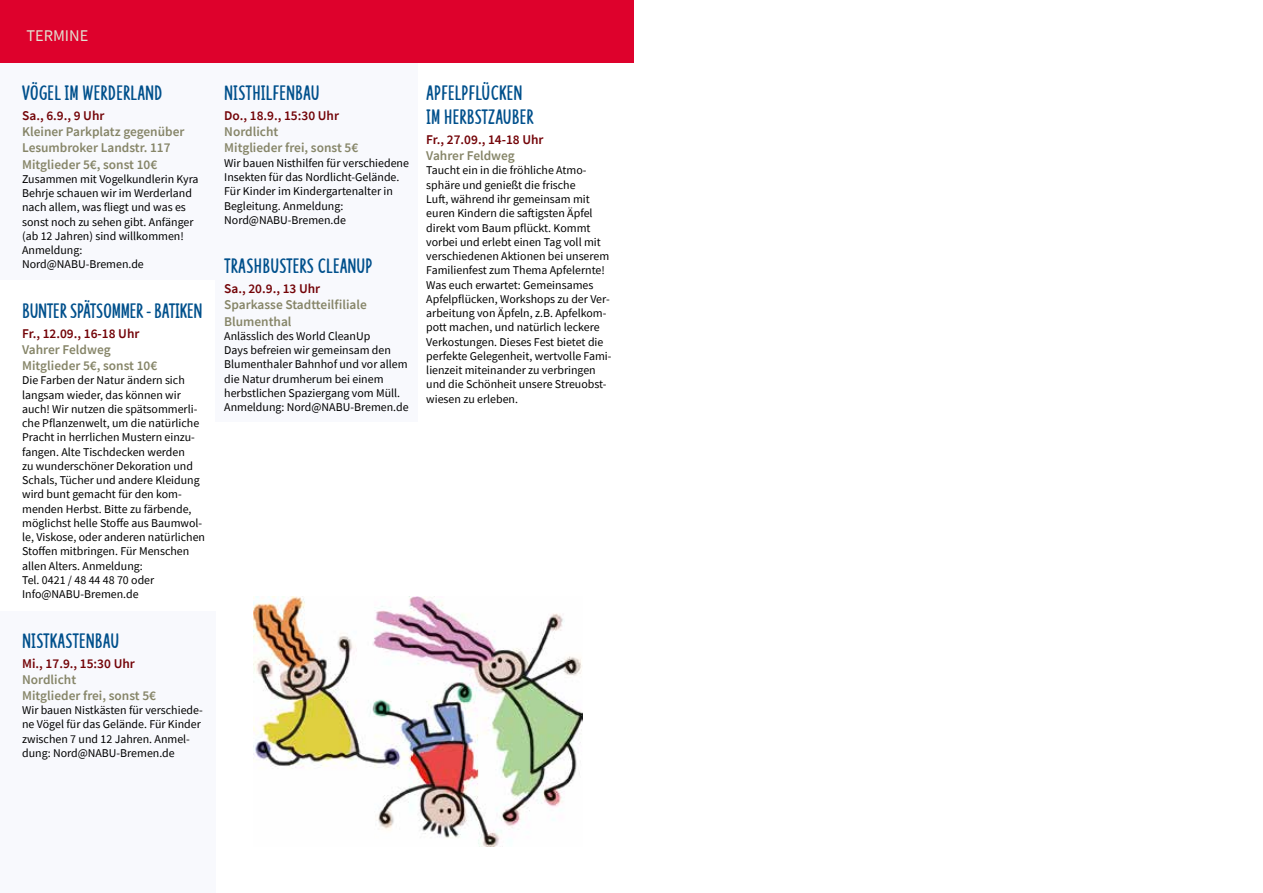
<style>
.page{position:relative;width:1263px;height:893px;background:#fff}
.page>*{position:absolute;margin:0;border:0;box-sizing:border-box;transform-origin:0 0}
.t1{font:700 22.35px/23.7px "NABU Hand";color:#00508c}
.t2{font:16.35px "Source Sans Pro";color:#e2e2d2}
.t3{font:600 13.35px/16px "Source Sans Pro";color:#868568}
.t4{font:600 13.35px "Source Sans Pro";color:#730307}
.t5{font:11.85px/14.2px "Source Sans Pro";color:#000}
</style>
<div class="page">
<div style="left:216px;top:62px;width:202px;height:360px;background:#f8f9fd"></div>
<div style="left:0;top:612px;width:216px;height:281px;background:#f8f9fd"></div>
<div style="left:0;top:62px;width:216px;height:218px;background:#f8f9fd"></div>
<div style="left:0;top:0;width:634px;height:62px;background:#de012c"></div>
<img style="left:253px;top:596px;width:329px;height:250px">
<h2 class="t2" style="left:26px;top:25px;width:64px">tERMINE</h2>
<h1 class="t1" style="left:22px;top:81px;width:142px">VÖGEL IM WERDERLAND</h1>
<p class="t4" style="left:22px;top:107px;width:84px">Sa., 6.9., 9 Uhr</p>
<p class="t3" style="left:22px;top:124px;width:164px">Kleiner Parkplatz gegenüber<br>Lesumbroker Landstr. 117<br>Mitglieder 5€, sonst 10€</p>
<p class="t5" style="left:22px;top:172px;width:178px">Zusammen mit Vogelkundlerin Kyra<br>Behrje schauen wir im Werderland nach allem, was fliegt und was es sonst noch zu sehen gibt. Anfänger (ab 12 Jahren) sind willkommen!<br>Anmeldung:<br>Nord@NABU-Bremen.de</p>
<h1 class="t1" style="left:22px;top:299px;width:182px">BUNTER SPÄTSOMMER - BATIKEN</h1>
<p class="t4" style="left:22px;top:325px;width:119px">Fr., 12.09., 16-18 Uhr</p>
<p class="t3" style="left:22px;top:341px;width:137px">Vahrer Feldweg<br>Mitglieder 5€, sonst 10€</p>
<p class="t5" style="left:22px;top:373px;width:184px">Die Farben der Natur ändern sich langsam wieder, das können wir auch! Wir nutzen die spätsommerli&shy;che Pflanzenwelt, um die natürliche<br>Pracht in herrlichen Mustern einzu&shy;fangen. Alte tischdecken werden<br>zu wunderschöner Dekoration und<br>Schals, tücher und andere Kleidung wird bunt gemacht für den kom&shy;menden Herbst. Bitte zu färbende, möglichst helle Stoffe aus Baumwol&shy;le, Viskose, oder anderen natürlichen<br>Stoffen mitbringen. Für Menschen allen Alters. Anmeldung:<br>tel. 0421 / 48 44 48 70 oder<br>Info@NABU-Bremen.de</p>
<h1 class="t1" style="left:22px;top:629px;width:98px">NISTKASTENBAU</h1>
<p class="t4" style="left:22px;top:655px;width:114px">Mi., 17.9., 15:30 Uhr</p>
<p class="t3" style="left:22px;top:671px;width:135px">Nordlicht<br>Mitglieder frei, sonst 5€</p>
<p class="t5" style="left:22px;top:703px;width:182px">Wir bauen Nistkästen für verschiede&shy;ne Vögel für das Gelände. Für Kinder zwischen 7 und 12 Jahren. Anmel&shy;dung: Nord@NABU-Bremen.de</p>
<h1 class="t1" style="left:224px;top:81px;width:97px">NISTHILFENBAU</h1>
<p class="t4" style="left:224px;top:107px;width:116px">Do., 18.9., 15:30 Uhr</p>
<p class="t3" style="left:224px;top:124px;width:135px">Nordlicht<br>Mitglieder frei, sonst 5€</p>
<p class="t5" style="left:224px;top:156px;width:186px">Wir bauen Nisthilfen für verschiedene<br>Insekten für das Nordlicht-Gelände.<br>Für Kinder im Kindergartenalter in<br>Begleitung. Anmeldung:<br>Nord@NABU-Bremen.de</p>
<h1 class="t1" style="left:224px;top:254px;width:150px">TRASHBUSTERSCLEANUP</h1>
<p class="t4" style="left:224px;top:280px;width:98px">Sa., 20.9., 13 Uhr</p>
<p class="t3" style="left:224px;top:297px;width:144px">Sparkasse Stadtteilfiliale<br>Blumenthal</p>
<p class="t5" style="left:224px;top:329px;width:186px">Anlässlich des World CleanUp<br>Days befreien wir gemeinsam den<br>Blumenthaler Bahnhof und vor allem die Natur drumherum bei einem herbstlichen Spaziergang vom Müll.<br>Anmeldung: Nord@NABU-Bremen.de</p>
<h1 class="t1" style="left:426px;top:81px;width:109px">APFELPFLÜCKEN<br>IM HERBSTZAUBER</h1>
<p class="t4" style="left:426px;top:131px;width:119px">Fr., 27.09., 14-18 Uhr</p>
<p class="t3" style="left:426px;top:148px;width:90px">Vahrer Feldweg</p>
<p class="t5" style="left:426px;top:163px;width:187px">taucht ein in die fröhliche Atmo&shy;sphäre und genießt die frische<br>Luft, während ihr gemeinsam mit euren Kindern die saftigsten Äpfel direkt vom Baum pflückt. Kommt vorbei und erlebt einen tag voll mit verschiedenen Aktionen bei unserem Familienfest zum thema Apfelernte!<br>Was euch erwartet: Gemeinsames Apfelpflücken, Workshops zu der Ver&shy;arbeitung von Äpfeln, z.B. Apfelkom&shy;pott machen, und natürlich leckere Verkostungen. Dieses Fest bietet die perfekte Gelegenheit, wertvolle Fami&shy;lienzeit miteinander zu verbringen und die Schönheit unsere Streuobst&shy;wiesen zu erleben.</p>
</div>
